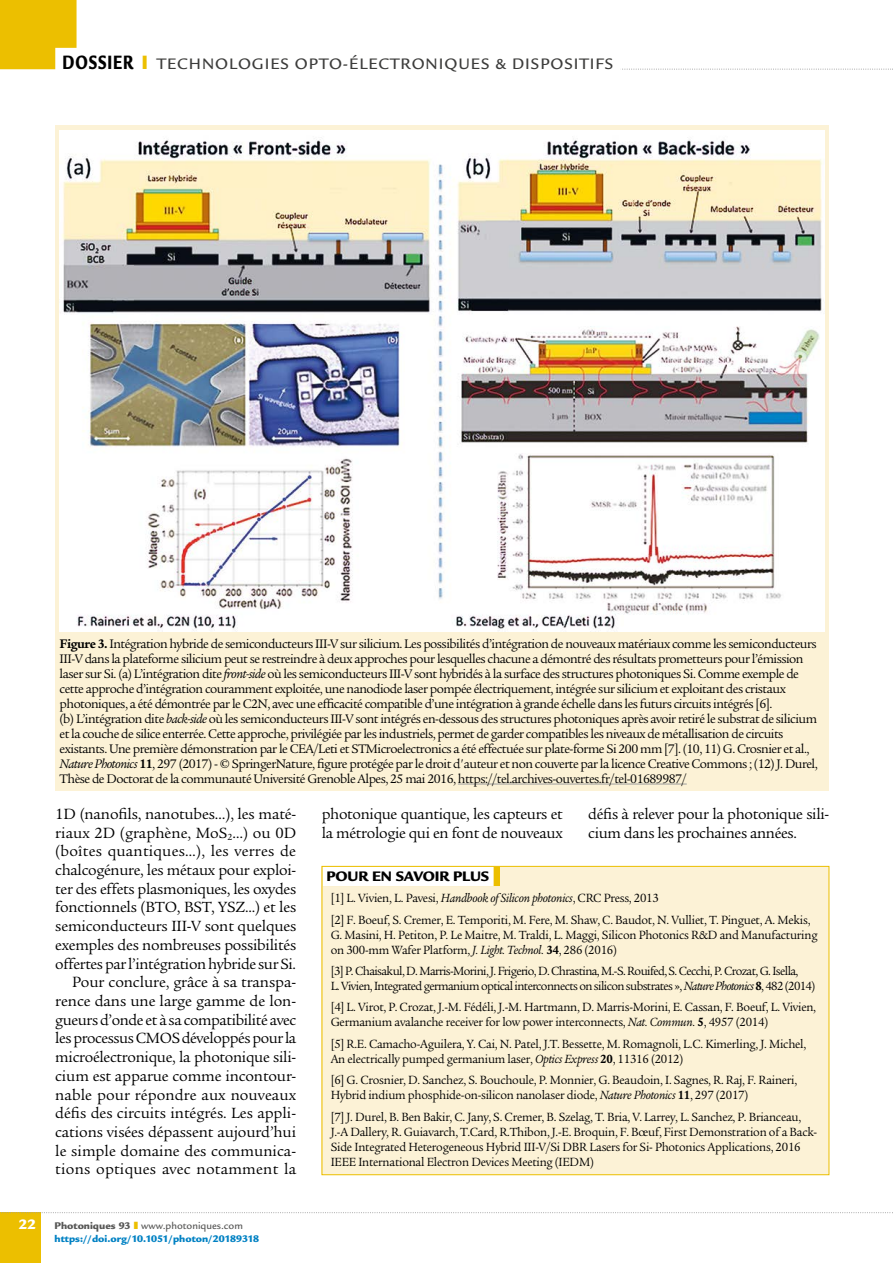
<style>
.page{position:relative;width:893px;height:1263px;background:#fff}
.page>*{position:absolute;margin:0;border:0;box-sizing:border-box;transform-origin:0 0}
.t1{font:500 16.5px "Legacy Sans";letter-spacing:.06em;color:#3c3c3b}
.t2{font:16.05px/18.8px "Legacy Serif";letter-spacing:-.015em;color:#000}
.t3{font:900 15px "Legacy Sans";letter-spacing:-.01em;color:#000}
.t4{font:900 15px "Legacy Sans";color:#fff}
.t5{font:13.5px/15px "Legacy Serif";letter-spacing:-.04em;color:#000}
.t6{font:12.9px/15px "Legacy Serif";letter-spacing:-.02em;color:#000;scale:.96 1}
.t7{font:12.9px/15px "Legacy Serif";letter-spacing:-.05em;color:#000;scale:.96 1}
.t8{font:900 10.5px "Legacy Sans";color:#0081c3}
.t9{font:500 10.5px "Legacy Sans";color:#575756}
.s1{font-weight:900;font-size:21px;color:#000}
.s2{font-weight:900;font-size:21px;color:#ecbf00}
.s3{font-weight:700}
.s4{font-style:italic}
.s5{font-weight:900}
.s6{color:#ecbf00}
</style>
<div class="page">
<div style="left:0;top:1213px;width:40px;height:50px;background:#ecbf00"></div>
<svg style="left:0;top:0;width:893px;height:70px"></svg>
<svg style="left:0;top:1212px;width:893px;height:1px"></svg>
<div style="left:322px;top:866px;width:507px;height:309px;background:#fcf2d6"></div>
<div style="left:322px;top:866px;width:178px;height:20px;background:#ecbf00"></div>
<div style="left:322px;top:866px;width:172px;height:20px;background:#fff"></div>
<div style="left:322px;top:866px;width:507px;height:309px;border:1px solid #ecbf00"></div>
<div style="left:55px;top:125px;width:774px;height:666px;background:#fcf2d6"></div>
<img style="left:60px;top:131px;width:764px;height:500px">
<hr style="left:458px;top:784px;width:229px;height:1px;background:#9d9d9c">
<p class="t1" style="left:63px;top:55px;width:107px"><span class="s1">DOSSIER</span> <span class="s2">I</span> TECHNOLO</p>
<p class="t1" style="left:252px;top:55px;width:56px">GIES OPTO</p>
<p class="t1" style="left:343px;top:55px;width:29px">-ÉLECTRON</p>
<p class="t1" style="left:439px;top:55px;width:31px">IQUES</p>
<p class="t1" style="left:495px;top:55px;width:47px">&amp; DISPOS</p>
<p class="t1" style="left:574px;top:55px;width:31px">ITIFS</p>
<p class="t4" style="left:19px;top:1215px;width:19px">22</p>
<p class="t5" style="left:60px;top:636px;width:760px"><span class="s3">Figure 3.</span> Intégration hybride de semiconducteurs III-V sur silicium. Les possibilités d’intégration de nouveaux matériaux comme les semiconducteurs III-V dans la plateforme silicium peut se restreindre à deux approches pour lesquelles chacune a démontré des résultats prometteurs pour l’émission laser sur Si. (a) L’intégration dite <span class="s4">front-side</span> où les semiconducteurs III-V sont hybridés à la surface des structures photoniques Si. Comme exemple de cette approche d’intégration couramment exploitée, une nanodiode laser pompée électriquement, intégrée sur silicium et exploitant des cristaux photoniques, a été démontrée par le C2N, avec une efficacité compatible d’une intégration à grande échelle dans les futurs circuits intégrés [6].<br>(b) L’intégration dite <span class="s4">back-side</span> où les semiconducteurs III-V sont intégrés en-dessous des structures photoniques après avoir retiré le substrat de silicium et la couche de silice enterrée. Cette approche, privilégiée par les industriels, permet de garder compatibles les niveaux de métallisation de circuits existants. Une première démonstration par le CEA/Leti et STMicroelectronics a été effectuée sur plate-forme Si 200 mm [7]. (10, 11) G. Crosnier et al., <span class="s4">Nature Photonics</span> <span class="s3">11</span>, 297 (2017) - © SpringerNature, figure protégée par le droit d'auteur et non couverte par la licence Creative Commons ; (12) J. Durel, Thèse de Doctorat de la communauté Université Grenoble Alpes, 25 mai 2016, https://tel.archives-ouvertes.fr/tel-01689987/</p>
<p class="t2" style="left:55px;top:804px;width:243px;text-align:right">1D (nanofils, nanotubes…), les maté&shy;riaux 2D (graphène, MoS<sub>2</sub>…) ou 0D (boîtes quantiques…), les verres de chalcogénure, les métaux pour exploi&shy;ter des effets plasmoniques, les oxydes fonctionnels (BTO, BST, YSZ...) et les semiconducteurs III-V sont quelques exemples des nombreuses possibilités offertes par l’intégration hybride sur Si.<br>Pour conclure, grâce à sa transpa&shy;rence dans une large gamme de lon&shy;gueurs d’onde et à sa compatibilité avec les processus CMOS développés pour la microélectronique, la photonique sili&shy;cium est apparue comme incontour&shy;nable pour répondre aux nouveaux défis des circuits intégrés. Les appli&shy;cations visées dépassent aujourd’hui le simple domaine des communica&shy;tions optiques avec notamment la</p>
<p class="t2" style="left:322px;top:804px;width:242px">photonique quantique, les capteurs et la métrologie qui en font de nouveaux</p>
<p class="t2" style="left:588px;top:804px;width:242px">défis à relever pour la photonique sili&shy;cium dans les prochaines années.</p>
<p class="t3" style="left:326px;top:868px;width:164px">POUR EN SAVOIR PLUS</p>
<p class="t6" style="left:331px;top:888px;width:501px;line-height:21.5px">[1] L. Vivien, L. Pavesi, <span class="s4">Handbook of Silicon photonics</span>, CRC Press, 2013<br>[2] F. Boeuf, S. Cremer, E. Temporiti, M. Fere, M. Shaw, C. Baudot, N. Vulliet, T. Pinguet, A. Mekis,</p>
<p class="t6" style="left:331px;top:927px;width:509px">G. Masini, H. Petiton, P. Le Maitre, M. Traldi, L. Maggi, Silicon Photonics R&amp;D and Manufacturing on 300-mm Wafer Platform, <span class="s4">J. Light. Technol.</span> <span class="s3">34</span>, 286 (2016)</p>
<p class="t7" style="left:331px;top:964px;width:506px">[3] P. Chaisakul, D. Marris-Morini, J. Frigerio, D. Chrastina, M.-S. Rouifed, S. Cecchi, P. Crozat, G. Isella,<br>L. Vivien, Integrated germanium optical interconnects on silicon substrates », <span class="s4">Nature Photonics</span> <span class="s3">8</span>, 482 (2014)</p>
<p class="t6" style="left:331px;top:1000px;width:507px">[4] L. Virot, P. Crozat, J.-M. Fédéli, J.-M. Hartmann, D. Marris-Morini, E. Cassan, F. Boeuf, L. Vivien,<br>Germanium avalanche receiver for low power interconnects, <span class="s4">Nat. Commun.</span> <span class="s3">5</span>, 4957 (2014)</p>
<p class="t6" style="left:331px;top:1036px;width:497px">[5] R.E. Camacho-Aguilera, Y. Cai, N. Patel, J.T. Bessette, M. Romagnoli, L.C. Kimerling, J. Michel,<br>An electrically pumped germanium laser, <span class="s4">Optics Express</span> <span class="s3">20</span>, 11316 (2012)</p>
<p class="t6" style="left:331px;top:1073px;width:487px">[6] G. Crosnier, D. Sanchez, S. Bouchoule, P. Monnier, G. Beaudoin, I. Sagnes, R. Raj, F. Raineri,<br>Hybrid indium phosphide-on-silicon nanolaser diode, <span class="s4">Nature Photonics</span> <span class="s3">11</span>, 297 (2017)</p>
<p class="t6" style="left:331px;top:1109px;width:508px">[7] J. Durel, B. Ben Bakir, C. Jany, S. Cremer, B. Szelag, T. Bria, V. Larrey, L. Sanchez, P. Brianceau, J.-A Dallery, R. Guiavarch, T.Card, R.Thibon, J.-E. Broquin, F. Bœuf, First Demonstration of a Back-Side Integrated Heterogeneous Hybrid III-V/Si DBR Lasers for Si- Photonics Applications, 2016<br>IEEE International Electron Devices Meeting (IEDM)</p>
<p class="t9" style="left:55px;top:1220px;width:190px"><span class="s5">Photoniques 93</span> <span class="s6">❚</span> WWW.PHOTONIQUES.COM</p>
<p class="t8" style="left:55px;top:1232px;width:206px">https://doi.org/10.1051/photon/20189318</p>
</div>
